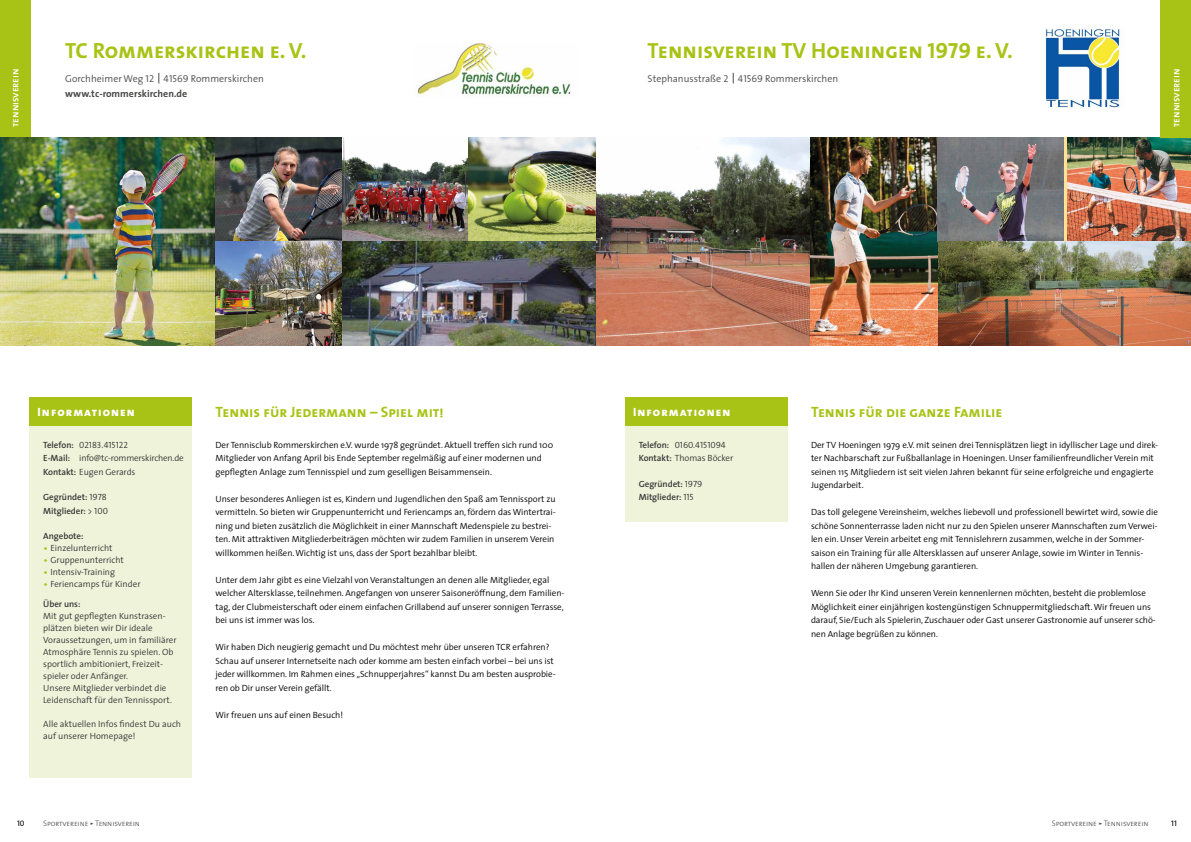
<style>
.page{position:relative;width:1191px;height:842px;background:#fff}
.page>*{position:absolute;margin:0;border:0;box-sizing:border-box;transform-origin:0 0}
.t1{font:22px "The Sans Bold Caps";color:#a8c316}
.t2{font:15px "The Sans Bold Caps";color:#a8c316}
.t3{font:12px "The Sans Extra Bold Caps";letter-spacing:.09em;color:#fff}
.t4{font:300 10px/15.1px "The Sans";color:#4a4a49}
.t5{font:10px "The Sans Semi Bold Caps";color:#fff}
.t6{font:300 9px/13.5px "The Sans";letter-spacing:-.005em;color:#000}
.t7{font:300 9px/12px "The Sans";color:#373636}
.t8{font:600 9px/13.5px "The Sans";letter-spacing:-.005em;color:#373636}
.t9{font:300 9px/13.5px "The Sans";letter-spacing:-.02em;color:#373636}
.t10{font:9px "The Sans Semi Light Caps";letter-spacing:-.005em;color:#373636}
.t11{font:8px "The Sans Light Caps";letter-spacing:-.015em;color:#4a4a49}
.t12{font:8px "The Sans Caps";color:#000}
.s1{font-family:"The Sans Semi Light Caps";font-weight:400}
.s2{font-weight:700}
.s3{font-family:"The Sans";font-weight:600}
.s4{font-weight:600}
.s5{font-weight:300}
.s6{font-size:12px;color:#a8c316}
</style>
<div class="page">
<div style="left:0;top:0;width:30px;height:137px;background:#a8c316"></div>
<img style="left:0;top:137px;width:469px;height:209px">
<img style="left:595px;top:137px;width:215px;height:209px">
<img style="left:215px;top:137px;width:127px;height:105px">
<img style="left:810px;top:137px;width:127px;height:209px">
<img style="left:342px;top:137px;width:126px;height:105px">
<img style="left:937px;top:137px;width:126px;height:105px">
<img style="left:469px;top:137px;width:126px;height:105px">
<img style="left:1067px;top:137px;width:124px;height:105px">
<img style="left:215px;top:242px;width:127px;height:104px">
<img style="left:342px;top:242px;width:253px;height:104px">
<img style="left:939px;top:242px;width:252px;height:104px">
<div style="left:30px;top:398px;width:162px;height:380px;background:#eff3da"></div>
<div style="left:30px;top:398px;width:162px;height:28px;background:#a8c316"></div>
<div style="left:1160px;top:0;width:31px;height:137px;background:#a8c316"></div>
<div style="left:625px;top:398px;width:162px;height:124px;background:#eff3da"></div>
<div style="left:625px;top:398px;width:162px;height:28px;background:#a8c316"></div>
<img style="left:414px;top:43px;width:157px;height:54px">
<img style="left:1045px;top:29px;width:75px;height:80px">
<p class="t5" style="left:7px;top:127px;width:60px;rotate:-90deg">tennisverein</p>
<h1 class="t1" style="left:65px;top:33px;width:243px">TC Rommerskirchen e. V.</h1>
<p class="t4" style="left:65px;top:70px;width:200px">Gorchheimer Weg <span class="s1">12 41569</span> Rommerskirchen <span class="s2">www.tc-rommerskirchen.de</span></p>
<h1 class="t1" style="left:647px;top:33px;width:367px">Tennisverein TV Hoeningen 1979 e. V.</h1>
<p class="t4" style="left:647px;top:70px;width:192px">Stephanusstraße <span class="s1">2 41569</span> Rommerskirchen</p>
<p class="t5" style="left:1167px;top:127px;width:60px;rotate:-90deg">tennisverein</p>
<h3 class="t3" style="left:38px;top:401px;width:99px">Informationen</h3>
<p class="t10" style="left:43px;top:437px;width:86px"><span class="s3">Telefon:</span> 02183.415122</p>
<p class="t9" style="left:43px;top:451px;width:142px"><span class="s4">E-Mail:</span> info@tc-rommerskirchen.de<br><span class="s4">Kontakt:</span> Eugen Gerards</p>
<p class="t8" style="left:43px;top:490px;width:66px">Gegründet: <span class="s1">1978<br></span>Mitglieder: <span class="s5">&gt;</span> <span class="s1">100</span></p>
<p class="t8" style="left:43px;top:529px;width:42px">Angebote:</p>
<p class="t7" style="left:43px;top:542px;width:71px"><span class="s6">•</span> Einzelunterricht</p>
<p class="t7" style="left:43px;top:554px;width:82px"><span class="s6">•</span> Gruppenunterricht</p>
<p class="t7" style="left:43px;top:566px;width:73px"><span class="s6">•</span> Intensiv-Training</p>
<p class="t7" style="left:43px;top:578px;width:99px"><span class="s6">•</span> Feriencamps für Kinder</p>
<p class="t8" style="left:43px;top:597px;width:39px">Über uns:</p>
<p class="t7" style="left:43px;top:610px;width:135px">Mit gut gepflegten Kunstrasen&shy;plätzen bieten wir Dir ideale<br>Voraussetzungen, um in familiärer<br>Atmosphäre Tennis zu spielen. Ob sportlich ambitioniert, Freizeit&shy;spieler oder Anfänger.<br>Unsere Mitglieder verbindet die<br>Leidenschaft für den Tennissport.</p>
<p class="t7" style="left:43px;top:718px;width:139px">Alle aktuellen Infos findest Du auch auf unserer Homepage!</p>
<h2 class="t2" style="left:215px;top:399px;width:230px">Tennis für Jedermann – Spiel mit!</h2>
<p class="t6" style="left:215px;top:437px;width:339px">Der Tennisclub Rommerskirchen e.V. wurde 1978 gegründet. Aktuell treffen sich rund 100<br>Mitglieder von Anfang April bis Ende September regelmäßig auf einer modernen und gepflegten Anlage zum Tennisspiel und zum geselligen Beisammensein.</p>
<p class="t6" style="left:215px;top:491px;width:342px">Unser besonderes Anliegen ist es, Kindern und Jugendlichen den Spaß am Tennissport zu vermitteln. So bieten wir Gruppenunterricht und Feriencamps an, fördern das Wintertrai&shy;ning und bieten zusätzlich die Möglichkeit in einer Mannschaft Medenspiele zu bestrei&shy;ten. Mit attraktiven Mitgliederbeiträgen möchten wir zudem Familien in unserem Verein willkommen heißen. Wichtig ist uns, dass der Sport bezahlbar bleibt.</p>
<p class="t6" style="left:215px;top:572px;width:350px">Unter dem Jahr gibt es eine Vielzahl von Veranstaltungen an denen alle Mitglieder, egal welcher Altersklasse, teilnehmen. Angefangen von unserer Saisoneröffnung, dem Familien&shy;tag, der Clubmeisterschaft oder einem einfachen Grillabend auf unserer sonnigen Terrasse, bei uns ist immer was los.</p>
<p class="t6" style="left:215px;top:640px;width:342px">Wir haben Dich neugierig gemacht und Du möchtest mehr über unseren TCR erfahren?<br>Schau auf unserer Internetseite nach oder komme am besten einfach vorbei – bei uns ist jeder willkommen. Im Rahmen eines „Schnupperjahres“ kannst Du am besten ausprobie&shy;ren ob Dir unser Verein gefällt.</p>
<p class="t6" style="left:215px;top:707px;width:129px">Wir freuen uns auf einen Besuch!</p>
<h3 class="t3" style="left:633px;top:401px;width:99px">Informationen</h3>
<p class="t10" style="left:639px;top:437px;width:88px"><span class="s3">Telefon:</span> 0160.4151094</p>
<p class="t7" style="left:639px;top:452px;width:96px"><span class="s4">Kontakt:</span> Thomas Böcker</p>
<p class="t8" style="left:639px;top:476px;width:65px">Gegründet: <span class="s1">1979<br></span>Mitglieder: <span class="s1">115</span></p>
<h2 class="t2" style="left:811px;top:399px;width:193px">Tennis für die ganze Familie</h2>
<p class="t6" style="left:811px;top:437px;width:349px">Der TV Hoeningen 1979 e.V. mit seinen drei Tennisplätzen liegt in idyllischer Lage und direk&shy;ter Nachbarschaft zur Fußballanlage in Hoeningen. Unser familienfreundlicher Verein mit seinen 115 Mitgliedern ist seit vielen Jahren bekannt für seine erfolgreiche und engagierte Jugendarbeit.</p>
<p class="t6" style="left:811px;top:505px;width:348px">Das toll gelegene Vereinsheim, welches liebevoll und professionell bewirtet wird, sowie die schöne Sonnenterrasse laden nicht nur zu den Spielen unserer Mannschaften zum Verwei&shy;len ein. Unser Verein arbeitet eng mit Tennislehrern zusammen, welche in der Sommer&shy;saison ein Training für alle Altersklassen auf unserer Anlage, sowie im Winter in Tennis&shy;hallen der näheren Umgebung garantieren.</p>
<p class="t6" style="left:811px;top:586px;width:346px">Wenn Sie oder Ihr Kind unseren Verein kennenlernen möchten, besteht die problemlose Möglichkeit einer einjährigen kostengünstigen Schnuppermitgliedschaft. Wir freuen uns darauf, Sie/Euch als Spielerin, Zuschauer oder Gast unserer Gastronomie auf unserer schö&shy;nen Anlage begrüßen zu können.</p>
<p class="t12" style="left:17px;top:816px;width:9px">10</p>
<p class="t12" style="left:1171px;top:816px;width:7px">11</p>
<p class="t11" style="left:43px;top:816px;width:98px">Sportvereine &gt; Tennisverein</p>
<p class="t11" style="left:1051px;top:816px;width:98px">Sportvereine &gt; Tennisverein</p>
</div>
